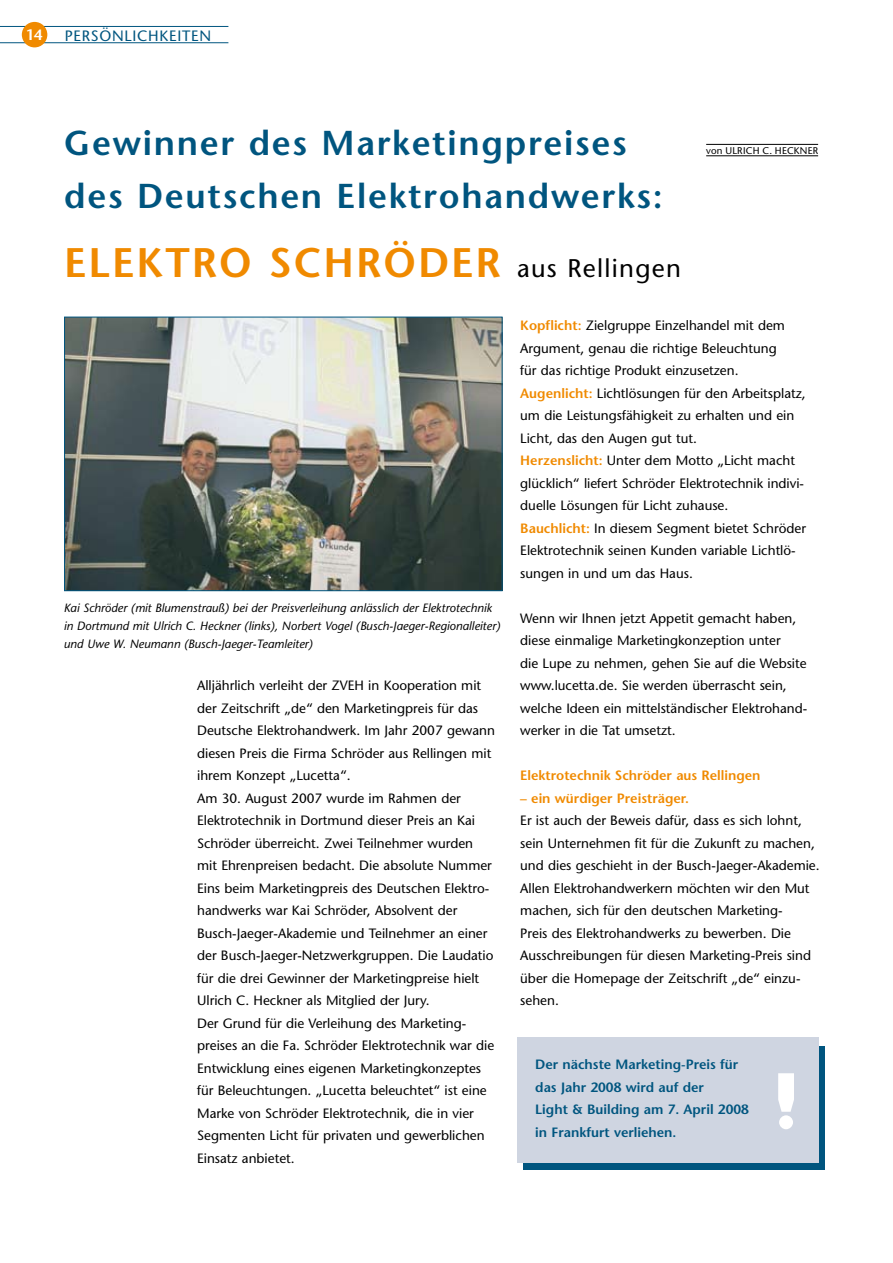
<style>
.page{position:relative;width:893px;height:1263px;background:#fff}
.page>*{position:absolute;margin:0;border:0;box-sizing:border-box;transform-origin:0 0}
.t1{font:700 75px "Stone Sans";color:#fff}
.t2{font:600 41.25px "Stone Sans";letter-spacing:.05em;color:#f08a00}
.t3{font:600 34.5px/52.5px "Stone Sans";letter-spacing:.05em;color:#00557f}
.t4{font:15px "Stone Sans";letter-spacing:.05em;color:#00557f}
.t5{font:600 15px "Stone Sans";color:#fff}
.t6{font:13.5px/22.5px "Stone Sans";color:#000}
.t7{font:600 13.5px/22.5px "Stone Sans";color:#00557f}
.t8{font:600 13.5px "Stone Sans";color:#f08a00}
.t9{font:italic 12px/18px "Stone Sans";color:#000}
.t10{font:9.75px "Stone Sans";letter-spacing:.025em;color:#000}
.s1{font-weight:400;font-size:25.5px;color:#000}
.s2{font-weight:600;color:#f08a00}
</style>
<div class="page">
<div style="left:524px;top:1046px;width:301px;height:123px;background:#00557f"></div>
<div style="left:517px;top:1037px;width:302px;height:126px;background:#cfd5e1"></div>
<img style="left:66px;top:319px;width:434px;height:270px">
<div style="left:64px;top:317px;width:438px;height:274px;border:1px solid #00557f"></div>
<hr style="left:0;top:26px;width:228px;height:1px;background:#00557f">
<hr style="left:0;top:42px;width:228px;height:1px;background:#00557f">
<div style="left:22px;top:22px;width:25px;height:25px;background:#f08a00;border-radius:50%"></div>
<hr style="left:706px;top:156px;width:112px;height:1px;background:#000">
<hr style="left:706px;top:144px;width:112px;height:1px;background:#000">
<p class="t5" style="left:26px;top:25px;width:18px">14</p>
<p class="t4" style="left:65px;top:27px;width:148px">PERSÖNLICHKEITEN</p>
<h3 class="t3" style="left:64px;top:117px;width:600px">Gewinner des Marketingpreises des Deutschen Elektrohandwerks:</h3>
<h2 class="t2" style="left:64px;top:237px;width:618px">ELEKTRO SCHRÖDER <span class="s1">aus Rellingen</span></h2>
<p class="t6" style="left:520px;top:314px;width:287px"><span class="s2">Kopflicht:</span> Zielgruppe Einzelhandel mit dem Argument, genau die richtige Beleuchtung<br>für das richtige Produkt einzusetzen.<br><span class="s2">Augenlicht:</span> Lichtlösungen für den Arbeitsplatz, um die Leistungsfähigkeit zu erhalten und ein Licht, das den Augen gut tut.<br><span class="s2">Herzenslicht:</span> Unter dem Motto „Licht macht glücklich“ liefert Schröder Elektrotechnik indivi&shy;duelle Lösungen für Licht zuhause.<br><span class="s2">Bauchlicht:</span> In diesem Segment bietet Schröder Elektrotechnik seinen Kunden variable Lichtlö&shy;sungen in und um das Haus.</p>
<p class="t6" style="left:520px;top:606px;width:289px">Wenn wir Ihnen jetzt Appetit gemacht haben, diese einmalige Marketingkonzeption unter<br>die Lupe zu nehmen, gehen Sie auf die Website www.lucetta.de. Sie werden überrascht sein, welche Ideen ein mittelständischer Elektrohand&shy;werker in die Tat umsetzt.</p>
<p class="t8" style="left:520px;top:767px;width:242px">Elektrotechnik Schröder aus Rellingen</p>
<p class="t8" style="left:520px;top:789px;width:170px">– ein würdiger Preisträger.</p>
<p class="t6" style="left:520px;top:809px;width:301px">Er ist auch der Beweis dafür, dass es sich lohnt, sein Unternehmen fit für die Zukunft zu machen, und dies geschieht in der Busch-Jaeger-Akademie.<br>Allen Elektrohandwerkern möchten wir den Mut machen, sich für den deutschen Marketing-<br>Preis des Elektrohandwerks zu bewerben. Die Ausschreibungen für diesen Marketing-Preis sind über die Homepage der Zeitschrift „de“ einzu&shy;sehen.</p>
<p class="t10" style="left:706px;top:144px;width:114px">von ULRICH C. HECKNER</p>
<p class="t9" style="left:64px;top:599px;width:438px">Kai Schröder (mit Blumenstrauß) bei der Preisverleihung anlässlich der Elektrotechnik in Dortmund mit Ulrich C. Heckner (links), Norbert Vogel (Busch-Jaeger-Regionalleiter) und Uwe W. Neumann (Busch-Jaeger-Teamleiter)</p>
<p class="t6" style="left:197px;top:674px;width:299px">Alljährlich verleiht der ZVEH in Kooperation mit der Zeitschrift „de“ den Marketingpreis für das Deutsche Elektrohandwerk. Im Jahr 2007 gewann diesen Preis die Firma Schröder aus Rellingen mit ihrem Konzept „Lucetta“.<br>Am 30. August 2007 wurde im Rahmen der Elektrotechnik in Dortmund dieser Preis an Kai Schröder überreicht. Zwei Teilnehmer wurden mit Ehrenpreisen bedacht. Die absolute Nummer Eins beim Marketingpreis des Deutschen Elektro&shy;handwerks war Kai Schröder, Absolvent der Busch-Jaeger-Akademie und Teilnehmer an einer der Busch-Jaeger-Netzwerkgruppen. Die Laudatio für die drei Gewinner der Marketingpreise hielt Ulrich C. Heckner als Mitglied der Jury.<br>Der Grund für die Verleihung des Marketing&shy;preises an die Fa. Schröder Elektrotechnik war die Entwicklung eines eigenen Marketingkonzeptes für Beleuchtungen. „Lucetta beleuchtet“ ist eine Marke von Schröder Elektrotechnik, die in vier Segmenten Licht für privaten und gewerblichen Einsatz anbietet.</p>
<p class="t7" style="left:535px;top:1053px;width:215px">Der nächste Marketing-Preis für das Jahr 2008 wird auf der<br>Light &amp; Building am 7. April 2008 in Frankfurt verliehen.</p>
<h1 class="t1" style="left:772px;top:1055px;width:29px">!</h1>
</div>
